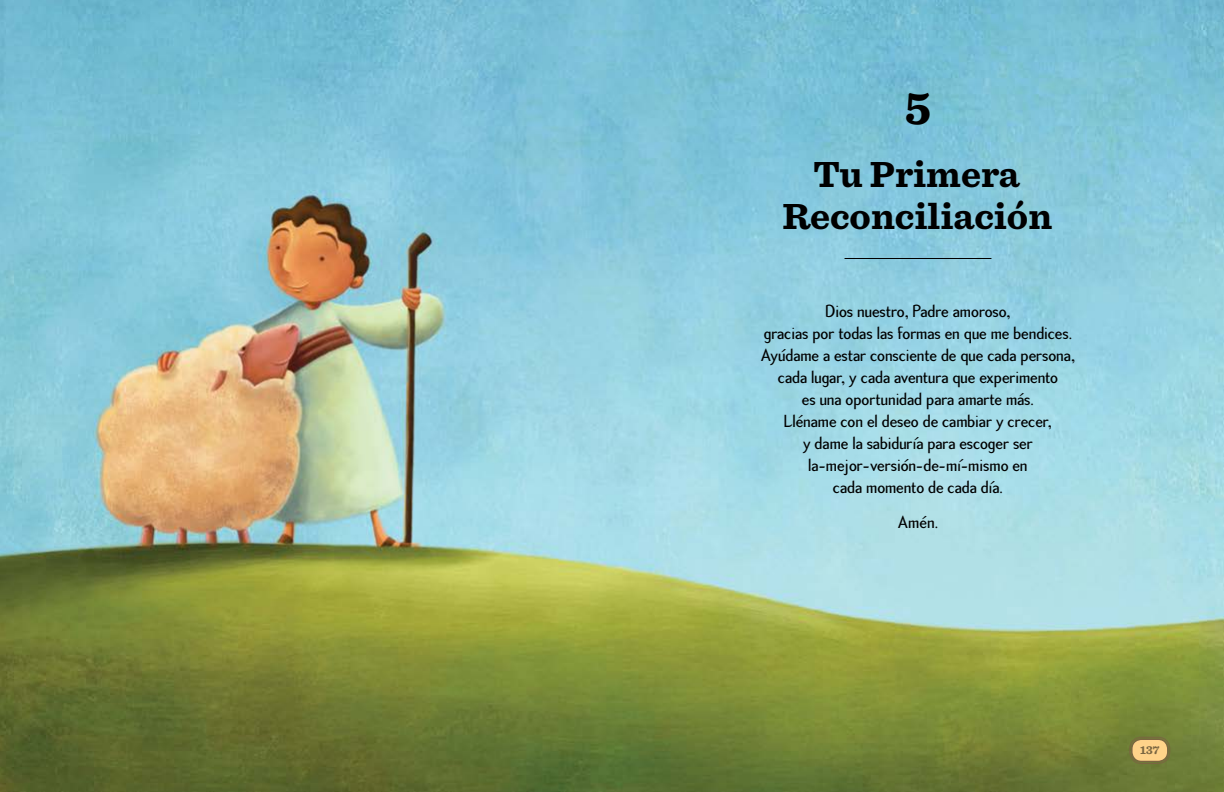
<style>
.page{position:relative;width:1224px;height:792px;background:#fff}
.page>*{position:absolute;margin:0;border:0;box-sizing:border-box;transform-origin:0 0}
.t1{font:700 48px "Sentinel";color:#000}
.t2{font:700 38px/41.6px "Sentinel";color:#000;text-align:center}
.t3{font:18px/22px "Tema Cantante Sans";color:#000;text-align:center}
.t4{font:700 12px "Sentinel";color:#7a6641}
</style>
<div class="page">
<img style="left:0;top:0;width:1224px;height:792px">
<hr style="left:845px;top:258px;width:146px;height:1px;background:#000">
<div style="left:1132px;top:739px;width:36px;height:23px;background:#ffd38a;border-radius:10px"></div>
<div style="left:1130px;top:737px;width:40px;height:27px;border:1px solid #7a6641;border-radius:12px"></div>
<div style="left:1131px;top:738px;width:38px;height:24px;border:2px solid #7a6641;border-radius:10px"></div>
<h1 class="t1" style="left:905px;top:71px;width:28px">5</h1>
<h2 class="t2" style="left:782px;top:152px;width:271px">Tu Primera<br>Reconciliación</h2>
<p class="t3" style="left:761px;top:299px;width:316px">Dios nuestro, Padre amoroso,<br>gracias por todas las formas en que me bendices.<br>Ayúdame a estar consciente de que cada persona, cada lugar, y cada aventura que experimento<br>es una oportunidad para amarte más.<br>Lléname con el deseo de cambiar y crecer,<br>y dame la sabiduría para escoger ser la-mejor-versión-de-mí-mismo en<br>cada momento de cada día.</p>
<p class="t3" style="left:898px;top:511px;width:42px">Amén.</p>
<p class="t4" style="left:1140px;top:741px;width:21px">137</p>
</div>
